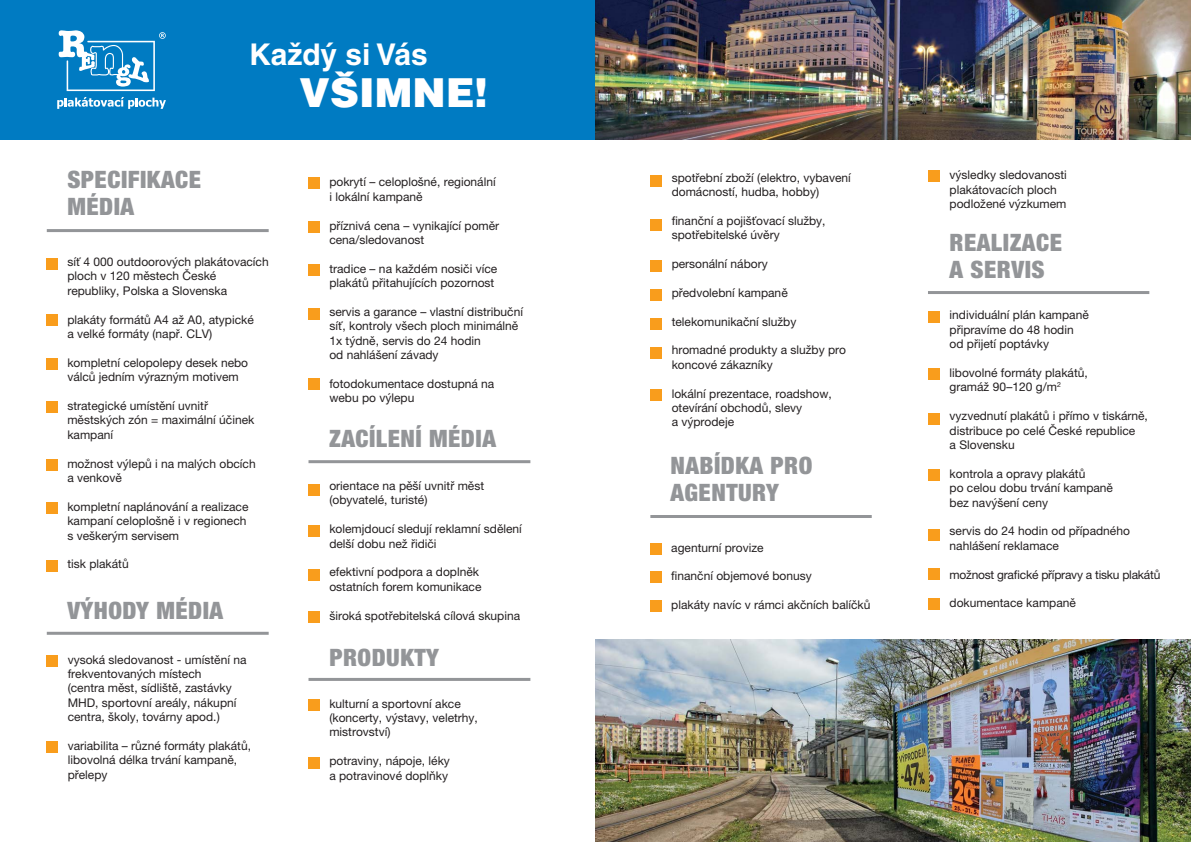
<style>
.page{position:relative;width:1191px;height:842px;background:#fff}
.page>*{position:absolute;margin:0;border:0;box-sizing:border-box;transform-origin:0 0}
.t1{font:900 39.9px "Helvetica CE";color:#fff}
.t2{font:700 30px "Helvetica CE";color:#fff}
.t3{font:900 condensed 24px/27px "Helvetica Neue LT Pro";letter-spacing:.02em;color:#939598}
.t4{font:12px/14.4px "Helvetica Neue LT Pro";color:#231f20}
.t5{font:12px "Helvetica Neue LT Pro";letter-spacing:-.02em;color:#231f20}
</style>
<div class="page">
<img style="left:595px;top:639px;width:596px;height:203px">
<div style="left:47px;top:258px;width:11px;height:11px;background:#f99d1c"></div>
<div style="left:47px;top:315px;width:11px;height:11px;background:#f99d1c"></div>
<div style="left:47px;top:359px;width:11px;height:11px;background:#f99d1c"></div>
<div style="left:47px;top:401px;width:11px;height:11px;background:#f99d1c"></div>
<div style="left:47px;top:459px;width:11px;height:11px;background:#f99d1c"></div>
<div style="left:47px;top:502px;width:11px;height:12px;background:#f99d1c"></div>
<div style="left:47px;top:560px;width:11px;height:11px;background:#f99d1c"></div>
<div style="left:0;top:0;width:595px;height:140px;background:#007bc2"></div>
<svg style="left:59px;top:30px;width:107px;height:61px"></svg>
<svg style="left:57px;top:97px;width:109px;height:12px"></svg>
<div style="left:47px;top:656px;width:11px;height:11px;background:#f99d1c"></div>
<div style="left:308px;top:178px;width:12px;height:11px;background:#f99d1c"></div>
<div style="left:47px;top:741px;width:11px;height:12px;background:#f99d1c"></div>
<div style="left:308px;top:221px;width:12px;height:11px;background:#f99d1c"></div>
<div style="left:308px;top:264px;width:12px;height:11px;background:#f99d1c"></div>
<div style="left:308px;top:309px;width:12px;height:11px;background:#f99d1c"></div>
<div style="left:308px;top:378px;width:12px;height:11px;background:#f99d1c"></div>
<div style="left:308px;top:758px;width:12px;height:11px;background:#f99d1c"></div>
<div style="left:308px;top:699px;width:12px;height:11px;background:#f99d1c"></div>
<div style="left:651px;top:175px;width:11px;height:11px;background:#f99d1c"></div>
<div style="left:651px;top:220px;width:11px;height:11px;background:#f99d1c"></div>
<div style="left:651px;top:261px;width:11px;height:11px;background:#f99d1c"></div>
<div style="left:651px;top:290px;width:11px;height:11px;background:#f99d1c"></div>
<div style="left:651px;top:318px;width:11px;height:11px;background:#f99d1c"></div>
<div style="left:651px;top:347px;width:11px;height:11px;background:#f99d1c"></div>
<div style="left:308px;top:570px;width:12px;height:11px;background:#f99d1c"></div>
<div style="left:308px;top:611px;width:12px;height:11px;background:#f99d1c"></div>
<div style="left:308px;top:526px;width:12px;height:11px;background:#f99d1c"></div>
<div style="left:308px;top:485px;width:12px;height:11px;background:#f99d1c"></div>
<div style="left:651px;top:390px;width:11px;height:11px;background:#f99d1c"></div>
<div style="left:650px;top:544px;width:11px;height:11px;background:#f99d1c"></div>
<div style="left:650px;top:571px;width:11px;height:11px;background:#f99d1c"></div>
<div style="left:650px;top:600px;width:11px;height:11px;background:#f99d1c"></div>
<div style="left:928px;top:171px;width:12px;height:11px;background:#f99d1c"></div>
<div style="left:928px;top:312px;width:12px;height:11px;background:#f99d1c"></div>
<div style="left:928px;top:368px;width:12px;height:11px;background:#f99d1c"></div>
<div style="left:928px;top:413px;width:12px;height:12px;background:#f99d1c"></div>
<div style="left:928px;top:469px;width:12px;height:12px;background:#f99d1c"></div>
<div style="left:928px;top:529px;width:12px;height:11px;background:#f99d1c"></div>
<div style="left:928px;top:569px;width:12px;height:11px;background:#f99d1c"></div>
<div style="left:928px;top:598px;width:12px;height:12px;background:#f99d1c"></div>
<hr style="left:47px;top:229px;width:222px;height:3px;background:#939598">
<hr style="left:650px;top:515px;width:221px;height:3px;background:#939598">
<hr style="left:928px;top:291px;width:221px;height:3px;background:#939598">
<hr style="left:47px;top:632px;width:222px;height:3px;background:#939598">
<hr style="left:308px;top:460px;width:222px;height:3px;background:#939598">
<hr style="left:308px;top:678px;width:222px;height:3px;background:#939598">
<img style="left:595px;top:0;width:596px;height:140px">
<h2 class="t2" style="left:249px;top:44px;width:180px">Každý si Vás</h2>
<h1 class="t1" style="left:299px;top:74px;width:190px">VŠIMNE!</h1>
<h3 class="t3" style="left:67px;top:169px;width:135px">SPECIFIKACE<br>MÉDIA</h3>
<p class="t4" style="left:67px;top:256px;width:203px">síť 4 000 outdoorových plakátovacích ploch v 120 městech České republiky, Polska a Slovenska</p>
<p class="t4" style="left:67px;top:314px;width:188px">plakáty formátů A4 až A0, atypické a velké formáty (např. CLV)</p>
<p class="t4" style="left:67px;top:357px;width:182px">kompletní celopolepy desek nebo válců jedním výrazným motivem</p>
<p class="t4" style="left:67px;top:400px;width:189px">strategické umístění uvnitř městských zón = maximální účinek kampaní</p>
<p class="t4" style="left:67px;top:458px;width:190px">možnost výlepů i na malých obcích a venkově</p>
<p class="t4" style="left:67px;top:501px;width:183px">kompletní naplánování a realizace kampaní celoplošně i v regionech s veškerým servisem</p>
<p class="t4" style="left:67px;top:558px;width:63px">tisk plakátů</p>
<h3 class="t3" style="left:67px;top:600px;width:157px">VÝHODY MÉDIA</h3>
<p class="t4" style="left:68px;top:654px;width:180px">vysoká sledovanost - umístění na frekventovaných místech<br>(centra měst, sídliště, zastávky<br>MHD, sportovní areály, nákupní centra, školy, továrny apod.)</p>
<p class="t4" style="left:68px;top:740px;width:185px">variabilita – různé formáty plakátů, libovolná délka trvání kampaně, přelepy</p>
<p class="t4" style="left:329px;top:176px;width:168px">pokrytí – celoplošné, regionální i lokální kampaně</p>
<p class="t4" style="left:329px;top:220px;width:171px">příznivá cena – vynikající poměr cena/sledovanost</p>
<p class="t4" style="left:329px;top:263px;width:169px">tradice – na každém nosiči více plakátů přitahujících pozornost</p>
<p class="t4" style="left:329px;top:306px;width:195px">servis a garance – vlastní distribuční síť, kontroly všech ploch minimálně<br>1x týdně, servis do 24 hodin<br>od nahlášení závady</p>
<p class="t4" style="left:329px;top:378px;width:166px">fotodokumentace dostupná na webu po výlepu</p>
<h3 class="t3" style="left:329px;top:428px;width:168px">ZACÍLENÍ MÉDIA</h3>
<p class="t4" style="left:329px;top:480px;width:156px">orientace na pěší uvnitř měst (obyvatelé, turisté)</p>
<p class="t4" style="left:329px;top:523px;width:194px">kolemjdoucí sledují reklamní sdělení delší dobu než řidiči</p>
<p class="t4" style="left:329px;top:566px;width:154px">efektivní podpora a doplněk ostatních forem komunikace</p>
<p class="t4" style="left:329px;top:610px;width:192px">široká spotřebitelská cílová skupina</p>
<h3 class="t3" style="left:329px;top:647px;width:111px">PRODUKTY</h3>
<p class="t4" style="left:329px;top:697px;width:150px">kulturní a sportovní akce (koncerty, výstavy, veletrhy, mistrovství)</p>
<p class="t4" style="left:329px;top:755px;width:122px">potraviny, nápoje, léky a potravinové doplňky</p>
<p class="t4" style="left:671px;top:172px;width:181px">spotřební zboží (elektro, vybavení domácností, hudba, hobby)</p>
<p class="t4" style="left:671px;top:215px;width:155px">finanční a pojišťovací služby, spotřebitelské úvěry</p>
<p class="t4" style="left:671px;top:258px;width:98px">personální nábory</p>
<p class="t4" style="left:671px;top:287px;width:118px">předvolební kampaně</p>
<p class="t4" style="left:671px;top:316px;width:126px">telekomunikační služby</p>
<p class="t4" style="left:671px;top:344px;width:176px">hromadné produkty a služby pro koncové zákazníky</p>
<p class="t4" style="left:671px;top:388px;width:162px">lokální prezentace, roadshow, otevírání obchodů, slevy<br>a výprodeje</p>
<h3 class="t3" style="left:670px;top:454px;width:143px">NABÍDKA PRO<br>AGENTURY</h3>
<p class="t4" style="left:671px;top:541px;width:94px">agenturní provize</p>
<p class="t4" style="left:671px;top:570px;width:142px">finanční objemové bonusy</p>
<p class="t4" style="left:671px;top:599px;width:201px">plakáty navíc v rámci akčních balíčků</p>
<p class="t4" style="left:949px;top:169px;width:119px">výsledky sledovanosti plakátovacích ploch podložené výzkumem</p>
<h3 class="t3" style="left:949px;top:232px;width:114px">REALIZACE<br>A SERVIS</h3>
<p class="t4" style="left:949px;top:309px;width:141px">individuální plán kampaně připravíme do 48 hodin od přijetí poptávky</p>
<p class="t4" style="left:949px;top:367px;width:140px">libovolné formáty plakátů, gramáž 90 –120 g/m<sup>2</sup></p>
<p class="t4" style="left:949px;top:410px;width:200px">vyzvednutí plakátů i přímo v tiskárně, distribuce po celé České republice<br>a Slovensku</p>
<p class="t4" style="left:949px;top:468px;width:165px">kontrola a opravy plakátů<br>po celou dobu trvání kampaně bez navýšení ceny</p>
<p class="t4" style="left:949px;top:525px;width:182px">servis do 24 hodin od případného nahlášení reklamace</p>
<p class="t5" style="left:949px;top:570px;width:212px">možnost grafické přípravy a tisku plakátů</p>
<p class="t4" style="left:949px;top:597px;width:128px">dokumentace kampaně</p>
</div>
